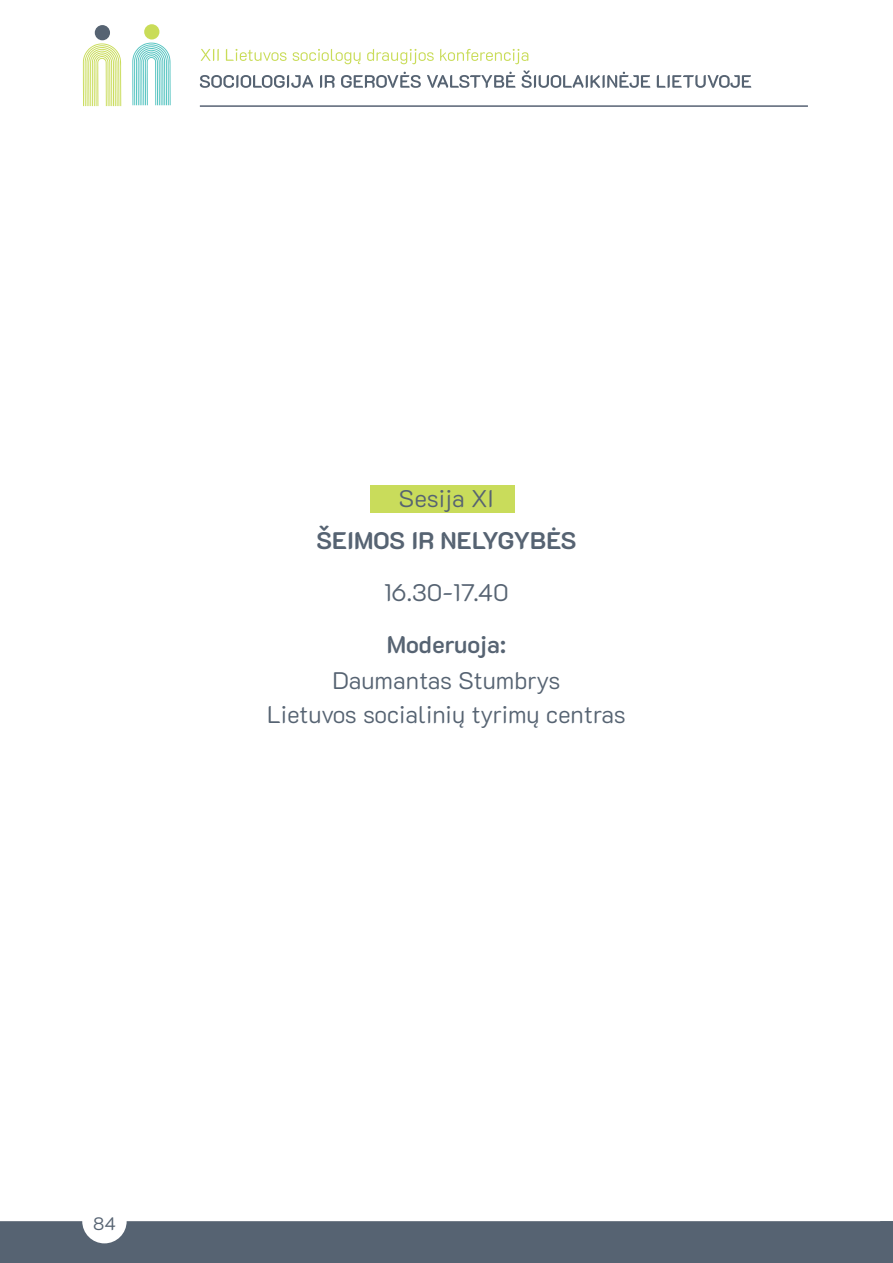
<style>
.page{position:relative;width:893px;height:1263px;background:#fff}
.page>*{position:absolute;margin:0;border:0;box-sizing:border-box;transform-origin:0 0}
.t1{font:300 24px/33.6px "K2 D";color:#566372;text-align:center}
.t2{font:700 24px "K2 D";color:#566372}
.t3{font:600 24px "K2 D";letter-spacing:-.005em;color:#566372}
.t4{font:300 18px "K2 D";color:#566372}
</style>
<div class="page">
<div style="left:0;top:1221px;width:893px;height:42px;background:#566372"></div>
<svg style="left:83px;top:43px;width:38px;height:63px"></svg>
<div style="left:95px;top:25px;width:15px;height:15px;background:#566372;border-radius:50%"></div>
<svg style="left:132px;top:43px;width:39px;height:62px"></svg>
<div style="left:144px;top:24px;width:15px;height:15px;background:#c9dc58;border-radius:50%"></div>
<svg style="left:201px;top:49px;width:18px;height:12px"></svg>
<svg style="left:226px;top:49px;width:61px;height:12px"></svg>
<svg style="left:293px;top:49px;width:68px;height:15px"></svg>
<svg style="left:367px;top:49px;width:67px;height:15px"></svg>
<svg style="left:440px;top:49px;width:88px;height:15px"></svg>
<svg style="left:200px;top:75px;width:113px;height:13px"></svg>
<svg style="left:320px;top:75px;width:15px;height:13px"></svg>
<svg style="left:341px;top:72px;width:80px;height:16px"></svg>
<svg style="left:427px;top:72px;width:88px;height:16px"></svg>
<svg style="left:522px;top:70px;width:128px;height:18px"></svg>
<svg style="left:657px;top:75px;width:94px;height:13px"></svg>
<hr style="left:200px;top:105px;width:608px;height:2px;background:#576274">
<div style="left:370px;top:485px;width:144px;height:28px;background:#c9dc5b"></div>
<p class="t1" style="left:399px;top:482px;width:96px">Sesija XI</p>
<p class="t2" style="left:316px;top:527px;width:262px">ŠEIMOS IR NELYGYBĖS</p>
<p class="t1" style="left:384px;top:576px;width:126px">16.30-17.40</p>
<p class="t3" style="left:387px;top:630px;width:121px">Moderuoja:</p>
<p class="t1" style="left:267px;top:664px;width:360px">Daumantas Stumbrys<br>Lietuvos socialinių tyrimų centras</p>
<p class="t4" style="left:93px;top:1213px;width:24px">84</p>
</div>
